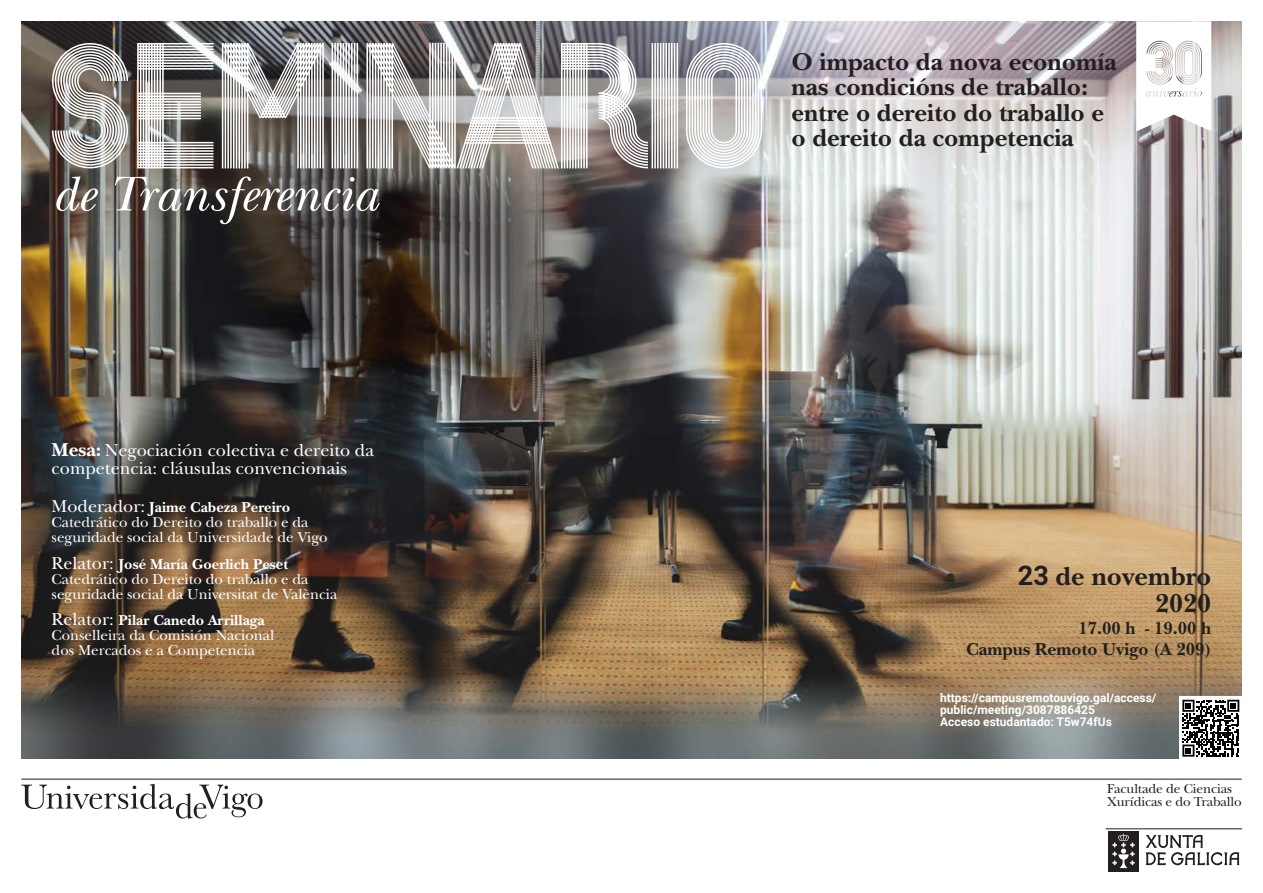
<style>
.page{position:relative;width:1263px;height:893px;background:#fff}
.page>*{position:absolute;margin:0;border:0;box-sizing:border-box;transform-origin:0 0}
.t1{font:700 154.5px "Campus";letter-spacing:-.1em;color:#fff}
.Subtítulo_cartel{font:italic 51px "New Baskerville Std";color:#fff}
.t2{font:700 27px "New Baskerville Std";color:#231f20}
.t3{font:700 25.5px "New Baskerville Std";color:#231f20}
.t4{font:18px/18px "New Baskerville Std";color:#fff}
.t5{font:700 18px "New Baskerville Std";color:#231f20}
.t6{font:15px "New Baskerville Std";color:#fff}
.t7{font:700 15px "New Baskerville Std";color:#fff}
.Subemisor_firma{font:13.5px/13.5px "New Baskerville Std";letter-spacing:-.01em;color:#231f20}
.t8{font:700 12px/12px "Roboto";color:#fff}
.s1{font-weight:700;font-size:19.5px}
.s2{font-weight:400;font-size:18px}
.s3{font-family:"Roboto"}
</style>
<div class="page">
<svg style="left:21px;top:784px;width:242px;height:35px"></svg>
<hr style="left:21px;top:779px;width:1221px;height:1px;background:#231f20">
<img style="left:21px;top:21px;width:1221px;height:738px">
<hr style="left:1106px;top:828px;width:136px;height:1px;background:#231f20">
<div style="left:1108px;top:831px;width:31px;height:41px;background:#231f20"></div>
<svg style="left:1112px;top:834px;width:23px;height:34px"></svg>
<svg style="left:1145px;top:835px;width:94px;height:31px"></svg>
<div style="left:1179px;top:696px;width:64px;height:64px;background:#fff"></div>
<svg style="left:1182px;top:700px;width:57px;height:57px"></svg>
<svg style="left:1136px;top:21px;width:75px;height:110px"></svg>
<p class="t1" style="left:40px;top:-17px;width:736px">SEMINARIO</p>
<p class="Subtítulo_cartel" style="left:52px;top:164px;width:327px">de Transferencia</p>
<p class="t3" style="left:791px;top:47px;width:327px">O impacto da nova economía</p>
<p class="t3" style="left:791px;top:72px;width:298px">nas condicións de traballo:</p>
<p class="t3" style="left:791px;top:98px;width:314px">entre o dereito do traballo e</p>
<p class="t3" style="left:791px;top:123px;width:284px">o dereito da competencia</p>
<p class="t4" style="left:52px;top:441px;width:324px"><span class="s1">Mesa:</span> Negociación colectiva e dereito da competencia: cláusulas convencionais</p>
<p class="t7" style="left:52px;top:498px;width:240px"><span class="s2">Moderador:</span> Jaime Cabeza Pereiro</p>
<p class="t6" style="left:52px;top:513px;width:258px">Catedrático do Dereito do traballo e da</p>
<p class="t6" style="left:52px;top:528px;width:277px">seguridade social da Universidade de Vigo</p>
<p class="t7" style="left:52px;top:555px;width:238px"><span class="s2">Relator:</span> José María Goerlich Peset</p>
<p class="t6" style="left:52px;top:570px;width:258px">Catedrático do Dereito do traballo e da</p>
<p class="t6" style="left:52px;top:585px;width:287px">seguridade social da Universitat de València</p>
<p class="t7" style="left:52px;top:611px;width:214px"><span class="s2">Relator:</span> Pilar Canedo Arrillaga</p>
<p class="t6" style="left:52px;top:626px;width:224px">Conselleira da Comisión Nacional</p>
<p class="t6" style="left:52px;top:641px;width:205px">dos Mercados e a Competencia</p>
<p class="t2" style="left:1018px;top:561px;width:195px"><span class="s3">23</span> de novembro</p>
<p class="t2" style="left:1155px;top:588px;width:58px">2020</p>
<p class="t5" style="left:1078px;top:617px;width:134px">17.00 h - 19.00 h</p>
<p class="t5" style="left:966px;top:639px;width:247px">Campus Remoto Uvigo (A 209)</p>
<p class="t8" style="left:940px;top:691px;width:218px">https://campusremotouvigo.gal/access/ public/meeting/3087886425</p>
<p class="t8" style="left:940px;top:715px;width:173px">Acceso estudantado: T5w74fUs</p>
<p class="Subemisor_firma" style="left:1107px;top:782px;width:136px">Facultade de Ciencias<br>Xurídicas e do Traballo</p>
</div>
